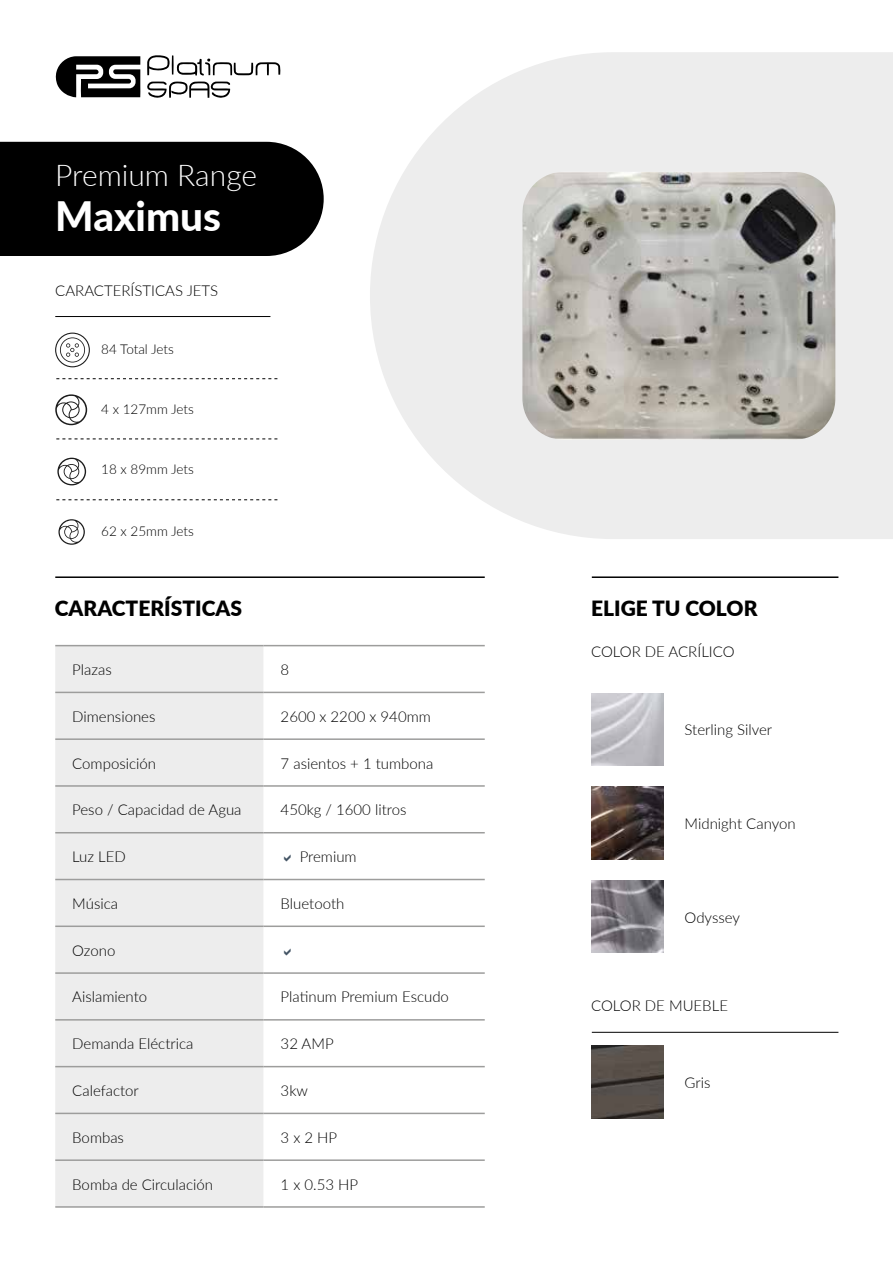
<style>
.page{position:relative;width:893px;height:1263px;background:#fff}
.page>*{position:absolute;margin:0;border:0;box-sizing:border-box;transform-origin:0 0}
.t1{font:800 40.5px "Lato";color:#fff}
.t2{font:300 30px "Lato";color:#fff}
.t3{font:900 21px "Lato";color:#000}
.t4{font:300 15px "Lato";color:#000}
.t5{font:300 13.5px "Lato";color:#000}
</style>
<div class="page">
<div style="left:0;top:142px;width:324px;height:114px;background:#000"></div>
<svg style="left:370px;top:52px;width:523px;height:487px;background:#efefef"></svg>
<svg style="left:147px;top:55px;width:133px;height:43px"></svg>
<svg style="left:55px;top:56px;width:85px;height:41px"></svg>
<div style="left:55px;top:646px;width:209px;height:560px;background:#ededed"></div>
<svg style="left:264px;top:646px;width:221px;height:469px"></svg>
<hr style="left:55px;top:645px;width:209px;height:1px;background:#9d9d9c">
<hr style="left:264px;top:645px;width:221px;height:1px;background:#9d9d9c">
<hr style="left:55px;top:692px;width:209px;height:1px;background:#9d9d9c">
<hr style="left:264px;top:692px;width:221px;height:1px;background:#9d9d9c">
<hr style="left:55px;top:738px;width:209px;height:2px;background:#9d9d9c">
<hr style="left:264px;top:738px;width:221px;height:2px;background:#9d9d9c">
<hr style="left:55px;top:785px;width:209px;height:2px;background:#9d9d9c">
<hr style="left:264px;top:785px;width:221px;height:2px;background:#9d9d9c">
<hr style="left:55px;top:832px;width:209px;height:1px;background:#9d9d9c">
<hr style="left:264px;top:832px;width:221px;height:1px;background:#9d9d9c">
<hr style="left:55px;top:879px;width:209px;height:1px;background:#9d9d9c">
<hr style="left:264px;top:879px;width:221px;height:1px;background:#9d9d9c">
<hr style="left:55px;top:925px;width:209px;height:2px;background:#9d9d9c">
<hr style="left:264px;top:925px;width:221px;height:2px;background:#9d9d9c">
<hr style="left:55px;top:972px;width:209px;height:2px;background:#9d9d9c">
<hr style="left:264px;top:972px;width:221px;height:2px;background:#9d9d9c">
<hr style="left:55px;top:1019px;width:209px;height:1px;background:#9d9d9c">
<hr style="left:264px;top:1019px;width:221px;height:1px;background:#9d9d9c">
<hr style="left:55px;top:1066px;width:209px;height:1px;background:#9d9d9c">
<hr style="left:264px;top:1066px;width:221px;height:1px;background:#9d9d9c">
<hr style="left:55px;top:1113px;width:209px;height:1px;background:#9d9d9c">
<hr style="left:264px;top:1113px;width:221px;height:1px;background:#9d9d9c">
<hr style="left:55px;top:1159px;width:209px;height:2px;background:#9d9d9c">
<hr style="left:264px;top:1159px;width:221px;height:2px;background:#9d9d9c">
<hr style="left:55px;top:1206px;width:209px;height:2px;background:#9d9d9c">
<hr style="left:264px;top:1206px;width:221px;height:2px;background:#9d9d9c">
<img style="left:591px;top:693px;width:72px;height:72px">
<img style="left:591px;top:880px;width:72px;height:72px">
<img style="left:591px;top:787px;width:72px;height:72px">
<img style="left:591px;top:1046px;width:72px;height:72px">
<hr style="left:592px;top:576px;width:246px;height:2px;background:#000">
<hr style="left:592px;top:1032px;width:246px;height:1px;background:#000">
<img style="left:522px;top:172px;width:313px;height:268px">
<hr style="left:55px;top:316px;width:215px;height:1px;background:#000">
<svg style="left:56px;top:378px;width:221px;height:1px"></svg>
<svg style="left:56px;top:438px;width:221px;height:1px"></svg>
<svg style="left:56px;top:499px;width:221px;height:1px"></svg>
<svg style="left:55px;top:394px;width:32px;height:31px"></svg>
<svg style="left:57px;top:458px;width:29px;height:27px"></svg>
<svg style="left:58px;top:519px;width:27px;height:26px"></svg>
<svg style="left:55px;top:333px;width:35px;height:34px"></svg>
<hr style="left:55px;top:576px;width:430px;height:2px;background:#000">
<svg style="left:284px;top:854px;width:7px;height:8px"></svg>
<svg style="left:284px;top:948px;width:7px;height:7px"></svg>
<h2 class="t2" style="left:55px;top:154px;width:203px">Premium Range</h2>
<h1 class="t1" style="left:55px;top:186px;width:167px">Maximus</h1>
<p class="t4" style="left:55px;top:280px;width:165px">CARACTERÍSTICAS JETS</p>
<p class="t5" style="left:101px;top:340px;width:74px">84 Total Jets</p>
<p class="t5" style="left:101px;top:400px;width:94px">4 x 127mm Jets</p>
<p class="t5" style="left:101px;top:460px;width:94px">18 x 89mm Jets</p>
<p class="t5" style="left:101px;top:522px;width:94px">62 x 25mm Jets</p>
<h3 class="t3" style="left:55px;top:593px;width:189px">CARACTERÍSTICAS</h3>
<h3 class="t3" style="left:591px;top:593px;width:168px">ELIGE TU COLOR</h3>
<p class="t4" style="left:72px;top:659px;width:41px">Plazas</p>
<p class="t4" style="left:281px;top:659px;width:10px">8</p>
<p class="t4" style="left:72px;top:706px;width:85px">Dimensiones</p>
<p class="t4" style="left:281px;top:706px;width:152px">2600 x 2200 x 940mm</p>
<p class="t4" style="left:72px;top:753px;width:85px">Composición</p>
<p class="t4" style="left:281px;top:753px;width:154px">7 asientos + 1 tumbona</p>
<p class="t4" style="left:72px;top:799px;width:171px">Peso / Capacidad de Agua</p>
<p class="t4" style="left:281px;top:799px;width:127px">450kg / 1600 litros</p>
<p class="t4" style="left:72px;top:846px;width:55px">Luz LED</p>
<p class="t4" style="left:300px;top:846px;width:58px">Premium</p>
<p class="t4" style="left:72px;top:893px;width:47px">Música</p>
<p class="t4" style="left:281px;top:893px;width:65px">Bluetooth</p>
<p class="t4" style="left:72px;top:940px;width:45px">Ozono</p>
<p class="t4" style="left:72px;top:987px;width:76px">Aislamiento</p>
<p class="t4" style="left:281px;top:987px;width:170px">Platinum Premium Escudo</p>
<p class="t4" style="left:72px;top:1033px;width:123px">Demanda Eléctrica</p>
<p class="t4" style="left:281px;top:1033px;width:55px">32 AMP</p>
<p class="t4" style="left:72px;top:1080px;width:68px">Calefactor</p>
<p class="t4" style="left:281px;top:1080px;width:29px">3kw</p>
<p class="t4" style="left:72px;top:1127px;width:53px">Bombas</p>
<p class="t4" style="left:281px;top:1127px;width:58px">3 x 2 HP</p>
<p class="t4" style="left:72px;top:1174px;width:142px">Bomba de Circulación</p>
<p class="t4" style="left:281px;top:1174px;width:79px">1 x 0.53 HP</p>
<p class="t4" style="left:591px;top:641px;width:145px">COLOR DE ACRÍLICO</p>
<p class="t4" style="left:685px;top:719px;width:89px">Sterling Silver</p>
<p class="t4" style="left:685px;top:813px;width:113px">Midnight Canyon</p>
<p class="t4" style="left:685px;top:907px;width:57px">Odyssey</p>
<p class="t4" style="left:591px;top:995px;width:138px">COLOR DE MUEBLE</p>
<p class="t4" style="left:685px;top:1072px;width:27px">Gris</p>
</div>
